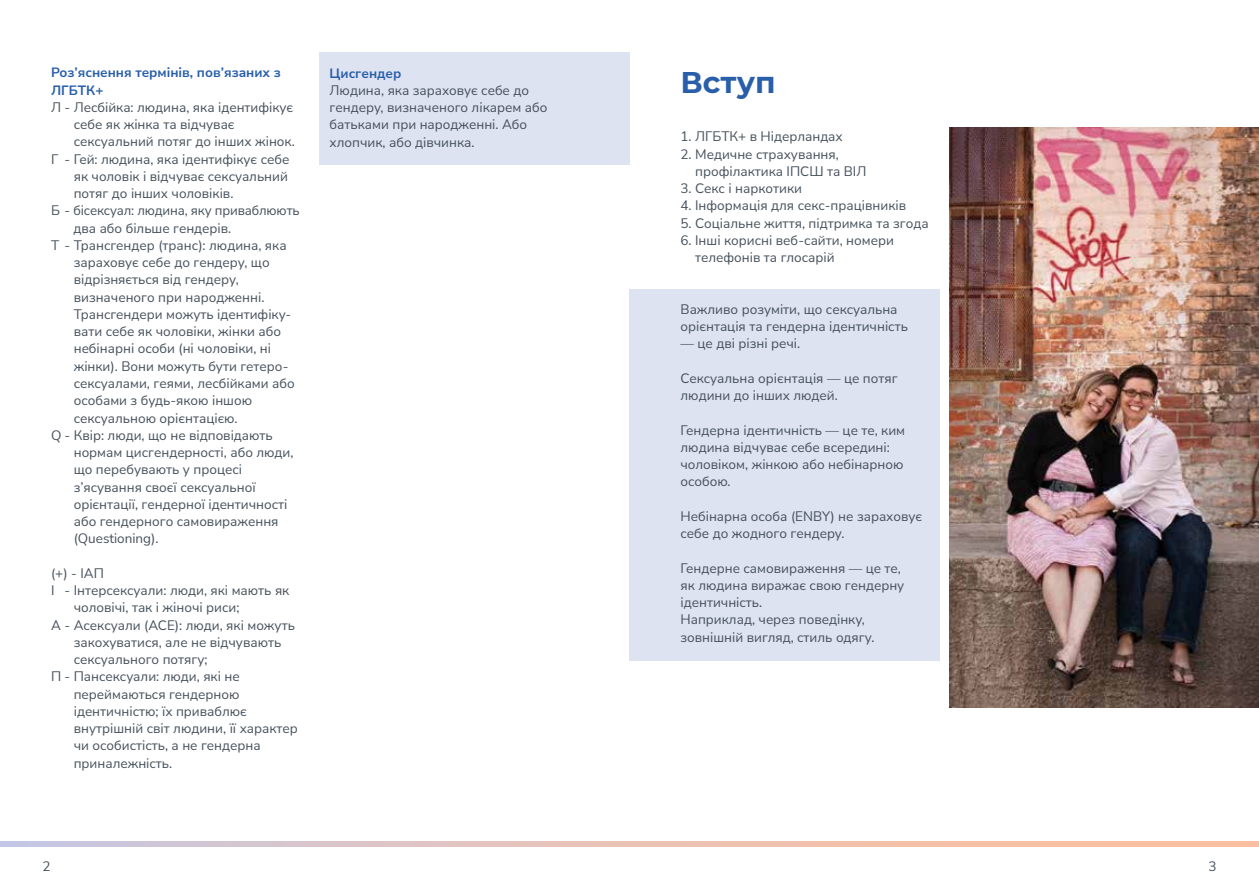
<style>
.page{position:relative;width:1259px;height:893px;background:#fff}
.page>*{position:absolute;margin:0;border:0;box-sizing:border-box;transform-origin:0 0}
.t1{font:700 30px "Montserrat";color:#295faa}
.t2{font:13.5px/17.2px "Nunito Sans";color:#45505b}
.t3{font:700 13.5px/17.2px "Nunito Sans";color:#295faa}
</style>
<div class="page">
<div style="left:319px;top:52px;width:310px;height:113px;background:#dde3f1"></div>
<div style="left:629px;top:289px;width:311px;height:371px;background:#dde3f1"></div>
<img style="left:949px;top:128px;width:310px;height:579px">
<svg style="left:0;top:842px;width:1259px;height:4px;background:#e5c2ba"></svg>
<p class="t3" style="left:51px;top:64px;width:231px">Роз’яснення термінів, пов’язаних з<br>ЛГБТК+</p>
<p class="t2" style="left:51px;top:98px;width:244px">Л - Лесбійка: людина, яка ідентифікує</p>
<p class="t2" style="left:74px;top:115px;width:162px">себе як жінка та відчуває</p>
<p class="t2" style="left:74px;top:133px;width:222px">сексуальний потяг до інших жінок.</p>
<p class="t2" style="left:51px;top:150px;width:240px">Г - Гей: людина, яка ідентифікує себе</p>
<p class="t2" style="left:74px;top:167px;width:216px">як чоловік і відчуває сексуальний</p>
<p class="t2" style="left:74px;top:184px;width:161px">потяг до інших чоловіків.</p>
<p class="t2" style="left:51px;top:202px;width:250px">Б - бісексуал: людина, яку приваблюють</p>
<p class="t2" style="left:74px;top:219px;width:159px">два або більше гендерів.</p>
<p class="t2" style="left:51px;top:236px;width:237px">Т - Трансгендер (транс): людина, яка</p>
<p class="t2" style="left:74px;top:253px;width:197px">зараховує себе до гендеру, що</p>
<p class="t2" style="left:74px;top:271px;width:166px">відрізняється від гендеру,</p>
<p class="t2" style="left:74px;top:288px;width:192px">визначеного при народженні.</p>
<p class="t2" style="left:74px;top:305px;width:219px">Трансгендери можуть ідентифіку-</p>
<p class="t2" style="left:74px;top:322px;width:209px">вати себе як чоловіки, жінки або</p>
<p class="t2" style="left:74px;top:340px;width:199px">небінарні особи (ні чоловіки, ні</p>
<p class="t2" style="left:74px;top:357px;width:216px">жінки). Вони можуть бути гетеро-</p>
<p class="t2" style="left:74px;top:374px;width:222px">сексуалами, геями, лесбійками або</p>
<p class="t2" style="left:74px;top:391px;width:180px">особами з будь-якою іншою</p>
<p class="t2" style="left:74px;top:409px;width:165px">сексуальною орієнтацією.</p>
<p class="t2" style="left:51px;top:426px;width:223px">Q - Квір: люди, що не відповідають</p>
<p class="t2" style="left:74px;top:443px;width:221px">нормам цисгендерності, або люди,</p>
<p class="t2" style="left:74px;top:460px;width:170px">що перебувають у процесі</p>
<p class="t2" style="left:74px;top:478px;width:183px">з’ясування своєї сексуальної</p>
<p class="t2" style="left:74px;top:495px;width:215px">орієнтації, гендерної ідентичності</p>
<p class="t2" style="left:74px;top:512px;width:206px">або гендерного самовираження</p>
<p class="t2" style="left:74px;top:529px;width:86px">(Questioning).</p>
<p class="t2" style="left:51px;top:564px;width:54px">(+) - ІАП</p>
<p class="t2" style="left:51px;top:581px;width:240px">І - Інтерсексуали: люди, які мають як</p>
<p class="t2" style="left:74px;top:598px;width:167px">чоловічі, так і жіночі риси;</p>
<p class="t2" style="left:51px;top:616px;width:245px">А - Асексуали (АСЕ): люди, які можуть</p>
<p class="t2" style="left:74px;top:633px;width:209px">закохуватися, але не відчувають</p>
<p class="t2" style="left:74px;top:650px;width:135px">сексуального потягу;</p>
<p class="t2" style="left:51px;top:667px;width:190px">П - Пансексуали: люди, які не</p>
<p class="t2" style="left:74px;top:685px;width:167px">переймаються гендерною</p>
<p class="t2" style="left:74px;top:702px;width:174px">ідентичністю; їх приваблює</p>
<p class="t2" style="left:74px;top:719px;width:225px">внутрішній світ людини, її характер</p>
<p class="t2" style="left:74px;top:736px;width:188px">чи особистість, а не гендерна</p>
<p class="t2" style="left:74px;top:754px;width:100px">приналежність.</p>
<p class="t3" style="left:330px;top:64px;width:73px">Цисгендер</p>
<p class="t2" style="left:330px;top:81px;width:219px">Людина, яка зараховує себе до гендеру, визначеного лікарем або батьками при народженні. Або хлопчик, або дівчинка.</p>
<h1 class="t1" style="left:680px;top:62px;width:97px">Вступ</h1>
<p class="t2" style="left:680px;top:127px;width:164px">1. ЛГБТК+ в Нідерландах</p>
<p class="t2" style="left:695px;top:145px;width:173px;text-indent:-15px">2. Медичне страхування, профілактика ІПСШ та ВІЛ</p>
<p class="t2" style="left:680px;top:179px;width:123px">3. Секс і наркотики</p>
<p class="t2" style="left:680px;top:196px;width:227px">4. Інформація для секс-працівників</p>
<p class="t2" style="left:680px;top:214px;width:250px">5. Соціальне життя, підтримка та згода</p>
<p class="t2" style="left:695px;top:231px;width:200px;text-indent:-15px">6. Інші корисні веб-сайти, номери телефонів та глосарій</p>
<p class="t2" style="left:680px;top:300px;width:229px">Важливо розуміти, що сексуальна орієнтація та гендерна ідентичність</p>
<p class="t2" style="left:680px;top:334px;width:121px">— це дві різні речі.</p>
<p class="t2" style="left:680px;top:369px;width:218px">Сексуальна орієнтація — це потяг людини до інших людей.</p>
<p class="t2" style="left:680px;top:421px;width:226px">Гендерна ідентичність — це те, ким людина відчуває себе всередині: чоловіком, жінкою або небінарною особою.</p>
<p class="t2" style="left:680px;top:507px;width:243px">Небінарна особа (ENBY) не зараховує себе до жодного гендеру.</p>
<p class="t2" style="left:680px;top:559px;width:225px">Гендерне самовираження — це те, як людина виражає свою гендерну ідентичність.<br>Наприклад, через поведінку, зовнішній вигляд, стиль одягу.</p>
<p class="t2" style="left:43px;top:857px;width:10px">2</p>
<p class="t2" style="left:1208px;top:857px;width:10px">3</p>
</div>
